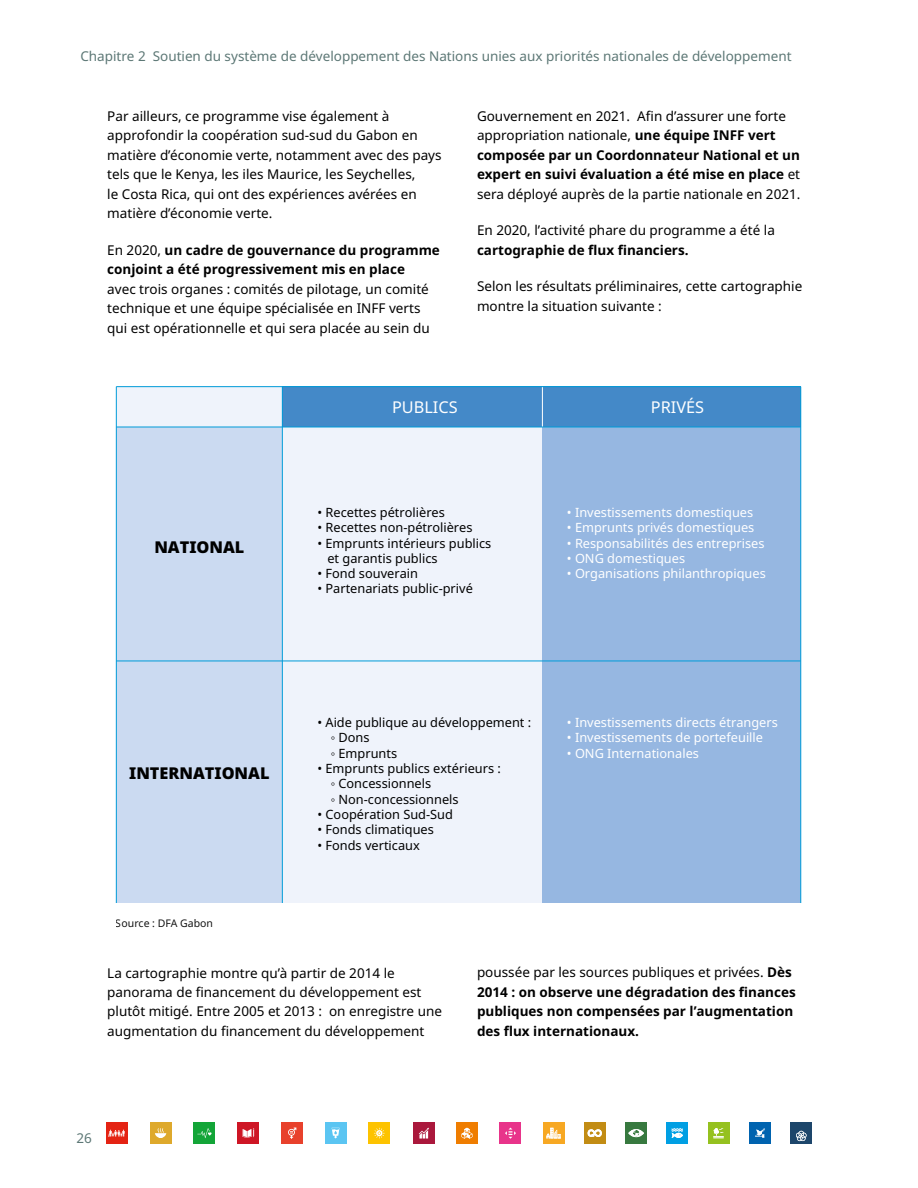
<style>
.page{position:relative;width:918px;height:1188px;background:#fff}
.page>*{position:absolute;margin:0;border:0;box-sizing:border-box;transform-origin:0 0}
.t1{font:900 16.35px "Noto Sans";color:#000}
.t2{font:16.35px "Noto Sans";color:#fff}
.t3{font:13.5px/19.5px "Noto Sans";color:#000}
.t4{font:700 13.5px/19.5px "Noto Sans";color:#000}
.t5{font:13.5px "Noto Sans";color:#5c7775}
.t6{font:12.75px/15.3px "Noto Sans";color:#000}
.t7{font:12.75px "Noto Sans";color:#fff}
.t8{font:10.5px "Noto Sans";color:#000}
.s1{font-weight:400}
.s2{font-weight:700}
</style>
<div class="page">
<div style="left:116px;top:387px;width:166px;height:515px;background:#cbdaf1"></div>
<div style="left:282px;top:387px;width:519px;height:515px;background:#eff3fb"></div>
<div style="left:116px;top:387px;width:166px;height:40px;background:#eff3fb"></div>
<div style="left:282px;top:387px;width:519px;height:40px;background:#4489c8"></div>
<div style="left:542px;top:427px;width:259px;height:475px;background:#96b7e1"></div>
<hr style="left:116px;top:387px;width:1px;height:515px;background:#009bd8">
<hr style="left:282px;top:387px;width:1px;height:515px;background:#009bd8">
<hr style="left:542px;top:387px;width:1px;height:40px;background:#fff">
<hr style="left:800px;top:387px;width:1px;height:515px;background:#009bd8">
<hr style="left:116px;top:386px;width:685px;height:1px;background:#009bd8">
<hr style="left:116px;top:661px;width:685px;height:1px;background:#009bd8">
<hr style="left:116px;top:427px;width:685px;height:1px;background:#009bd8">
<div style="left:150px;top:1123px;width:21px;height:21px;background:#dea92c"></div>
<svg style="left:155px;top:1128px;width:11px;height:10px"></svg>
<div style="left:194px;top:1123px;width:21px;height:21px;background:#13a538"></div>
<svg style="left:197px;top:1128px;width:15px;height:10px"></svg>
<div style="left:238px;top:1123px;width:21px;height:21px;background:#ce1625"></div>
<svg style="left:242px;top:1128px;width:12px;height:10px"></svg>
<div style="left:282px;top:1123px;width:21px;height:21px;background:#e8412c"></div>
<svg style="left:288px;top:1128px;width:8px;height:11px"></svg>
<div style="left:325px;top:1123px;width:21px;height:21px;background:#5bc5f2"></div>
<svg style="left:332px;top:1128px;width:8px;height:11px"></svg>
<div style="left:369px;top:1123px;width:21px;height:21px;background:#fdc300"></div>
<svg style="left:374px;top:1128px;width:11px;height:11px"></svg>
<div style="left:413px;top:1123px;width:21px;height:21px;background:#aa183c"></div>
<svg style="left:419px;top:1128px;width:10px;height:11px"></svg>
<div style="left:456px;top:1123px;width:22px;height:21px;background:#ef7d00"></div>
<svg style="left:462px;top:1128px;width:10px;height:11px"></svg>
<div style="left:106px;top:1123px;width:21px;height:21px;background:#e42313"></div>
<svg style="left:109px;top:1130px;width:16px;height:7px"></svg>
<div style="left:543px;top:1123px;width:21px;height:21px;background:#f7a823"></div>
<svg style="left:546px;top:1128px;width:15px;height:11px"></svg>
<div style="left:584px;top:1123px;width:21px;height:21px;background:#c28c14"></div>
<svg style="left:588px;top:1130px;width:13px;height:7px"></svg>
<div style="left:708px;top:1123px;width:21px;height:21px;background:#95c11f"></div>
<svg style="left:713px;top:1128px;width:11px;height:11px"></svg>
<div style="left:749px;top:1123px;width:22px;height:21px;background:#0063af"></div>
<svg style="left:755px;top:1128px;width:10px;height:10px"></svg>
<div style="left:626px;top:1123px;width:21px;height:21px;background:#37793f"></div>
<svg style="left:628px;top:1129px;width:16px;height:8px"></svg>
<div style="left:667px;top:1123px;width:21px;height:21px;background:#009fe3"></div>
<svg style="left:672px;top:1128px;width:11px;height:10px"></svg>
<div style="left:791px;top:1123px;width:21px;height:21px;background:#1d466b"></div>
<svg style="left:796px;top:1131px;width:11px;height:10px"></svg>
<div style="left:500px;top:1123px;width:21px;height:21px;background:#e8348a"></div>
<svg style="left:505px;top:1128px;width:11px;height:11px"></svg>
<p class="t5" style="left:80px;top:47px;width:713px">Chapitre 2 Soutien du système de développement des Nations unies aux priorités nationales de développement</p>
<p class="t3" style="left:107px;top:106px;width:336px">Par ailleurs, ce programme vise également à approfondir la coopération sud-sud du Gabon en matière d’économie verte, notamment avec des pays tels que le Kenya, les iles Maurice, les Seychelles,<br>le Costa Rica, qui ont des expériences avérées en matière d’économie verte.</p>
<p class="t4" style="left:107px;top:240px;width:334px"><span class="s1">En 2020,</span> un cadre de gouvernance du programme conjoint a été progressivement mis en place</p>
<p class="t3" style="left:107px;top:279px;width:324px">avec trois organes : comités de pilotage, un comité technique et une équipe spécialisée en INFF verts qui est opérationnelle et qui sera placée au sein du</p>
<p class="t3" style="left:477px;top:106px;width:325px">Gouvernement en 2021. Afin d’assurer une forte appropriation nationale, <span class="s2">une équipe INFF vert composée par un Coordonnateur National et un expert en suivi évaluation a été mise en place</span> et sera déployé auprès de la partie nationale en 2021.</p>
<p class="t3" style="left:477px;top:220px;width:299px">En 2020, l’activité phare du programme a été la</p>
<p class="t4" style="left:477px;top:240px;width:213px">cartographie de flux financiers.</p>
<p class="t3" style="left:477px;top:276px;width:327px">Selon les résultats préliminaires, cette cartographie montre la situation suivante :</p>
<p class="t2" style="left:392px;top:396px;width:67px">PUBLICS</p>
<p class="t2" style="left:651px;top:396px;width:55px">PRIVÉS</p>
<p class="t1" style="left:154px;top:535px;width:92px">NATIONAL</p>
<p class="t1" style="left:129px;top:761px;width:142px">INTERNATIONAL</p>
<p class="t8" style="left:116px;top:916px;width:99px">Source : DFA Gabon</p>
<p class="t6" style="left:317px;top:504px;width:129px">• Recettes pétrolières</p>
<p class="t6" style="left:317px;top:520px;width:157px">• Recettes non-pétrolières</p>
<p class="t6" style="left:327px;top:535px;width:166px;text-indent:-10px">• Emprunts intérieurs publics et garantis publics</p>
<p class="t6" style="left:317px;top:566px;width:102px">• Fond souverain</p>
<p class="t6" style="left:317px;top:581px;width:157px">• Partenariats public-privé</p>
<p class="t7" style="left:567px;top:503px;width:188px">• Investissements domestiques</p>
<p class="t7" style="left:567px;top:519px;width:189px">• Emprunts privés domestiques</p>
<p class="t7" style="left:567px;top:534px;width:199px">• Responsabilités des entreprises</p>
<p class="t7" style="left:567px;top:549px;width:120px">• ONG domestiques</p>
<p class="t7" style="left:567px;top:565px;width:200px">• Organisations philanthropiques</p>
<p class="t6" style="left:331px;top:714px;width:202px;text-indent:-13px">• Aide publique au développement : ◦ Dons<br>◦ Emprunts</p>
<p class="t6" style="left:331px;top:760px;width:172px;text-indent:-13px">• Emprunts publics extérieurs : ◦ Concessionnels<br>◦ Non-concessionnels</p>
<p class="t6" style="left:317px;top:806px;width:137px">• Coopération Sud-Sud</p>
<p class="t6" style="left:317px;top:822px;width:118px">• Fonds climatiques</p>
<p class="t6" style="left:317px;top:837px;width:104px">• Fonds verticaux</p>
<p class="t7" style="left:567px;top:714px;width:213px">• Investissements directs étrangers</p>
<p class="t7" style="left:567px;top:729px;width:198px">• Investissements de portefeuille</p>
<p class="t7" style="left:567px;top:744px;width:134px">• ONG Internationales</p>
<p class="t3" style="left:107px;top:963px;width:336px">La cartographie montre qu’à partir de 2014 le panorama de financement du développement est plutôt mitigé. Entre 2005 et 2013 : on enregistre une augmentation du financement du développement</p>
<p class="t4" style="left:477px;top:962px;width:320px"><span class="s1">poussée par les sources publiques et privées.</span> Dès 2014 : on observe une dégradation des finances publiques non compensées par l’augmentation des flux internationaux.</p>
<p class="t5" style="left:77px;top:1129px;width:17px">26</p>
</div>
